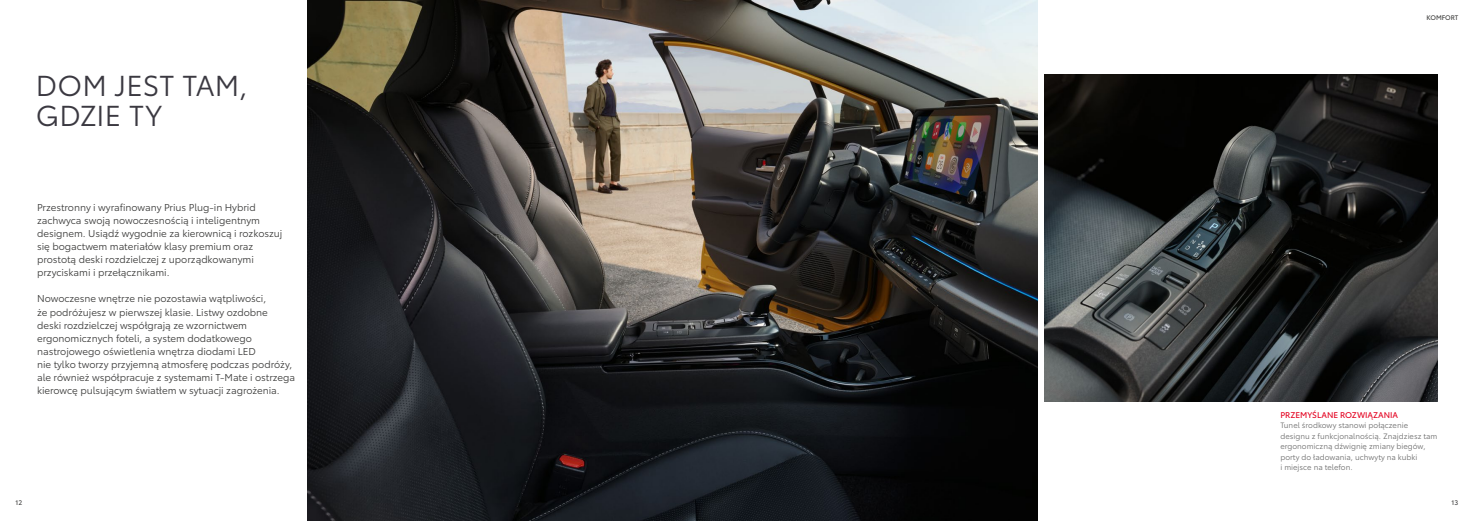
<style>
.page{position:relative;width:1474px;height:521px;background:#fff}
.page>*{position:absolute;margin:0;border:0;box-sizing:border-box;transform-origin:0 0}
.t1{font:28.44px/30.4px "Toyota Type";letter-spacing:.005em;color:#3b3941}
.t2{font:9.8px/13.1px "Toyota Type";letter-spacing:-.005em;color:#3b3b3a}
.t3{font:8.22px "Toyota Type";color:#e3001f}
.t4{font:7.7px/10.5px "Toyota Type";color:#6c6c6c}
.t5{font:6.56px "Toyota Type";letter-spacing:-.005em;color:#3b3b3a}
</style>
<div class="page">
<img style="left:1044px;top:74px;width:392px;height:328px">
<img style="left:307px;top:0;width:730px;height:521px">
<h1 class="t1" style="left:36px;top:68px;width:213px">DOM JEST TAM,<br>GDZIE TY</h1>
<p class="t2" style="left:37px;top:200px;width:247px">Przestronny i wyrafinowany Prius Plug-in Hybrid zachwyca swoją nowoczesnością i inteligentnym designem. Usiądź wygodnie za kierownicą i rozkoszuj się bogactwem materiałów klasy premium oraz prostotą deski rozdzielczej z uporządkowanymi przyciskami i przełącznikami.</p>
<p class="t2" style="left:37px;top:292px;width:260px">Nowoczesne wnętrze nie pozostawia wątpliwości,<br>że podróżujesz w pierwszej klasie. Listwy ozdobne<br>deski rozdzielczej współgrają ze wzornictwem ergonomicznych foteli, a system dodatkowego nastrojowego oświetlenia wnętrza diodami LED<br>nie tylko tworzy przyjemną atmosferę podczas podróży, ale również współpracuje z systemami T-Mate i ostrzega kierowcę pulsującym światłem w sytuacji zagrożenia.</p>
<p class="t5" style="left:1426px;top:13px;width:33px">KOMFORT</p>
<p class="t3" style="left:1280px;top:409px;width:119px">PRZEMYŚLANE ROZWIĄZANIA</p>
<p class="t4" style="left:1280px;top:420px;width:159px">Tunel środkowy stanowi połączenie designu z funkcjonalnością. Znajdziesz tam ergonomiczną dźwignię zmiany biegów, porty do ładowania, uchwyty na kubki<br>i miejsce na telefon.</p>
<p class="t5" style="left:16px;top:498px;width:8px">12</p>
<p class="t5" style="left:1451px;top:498px;width:8px">13</p>
</div>
